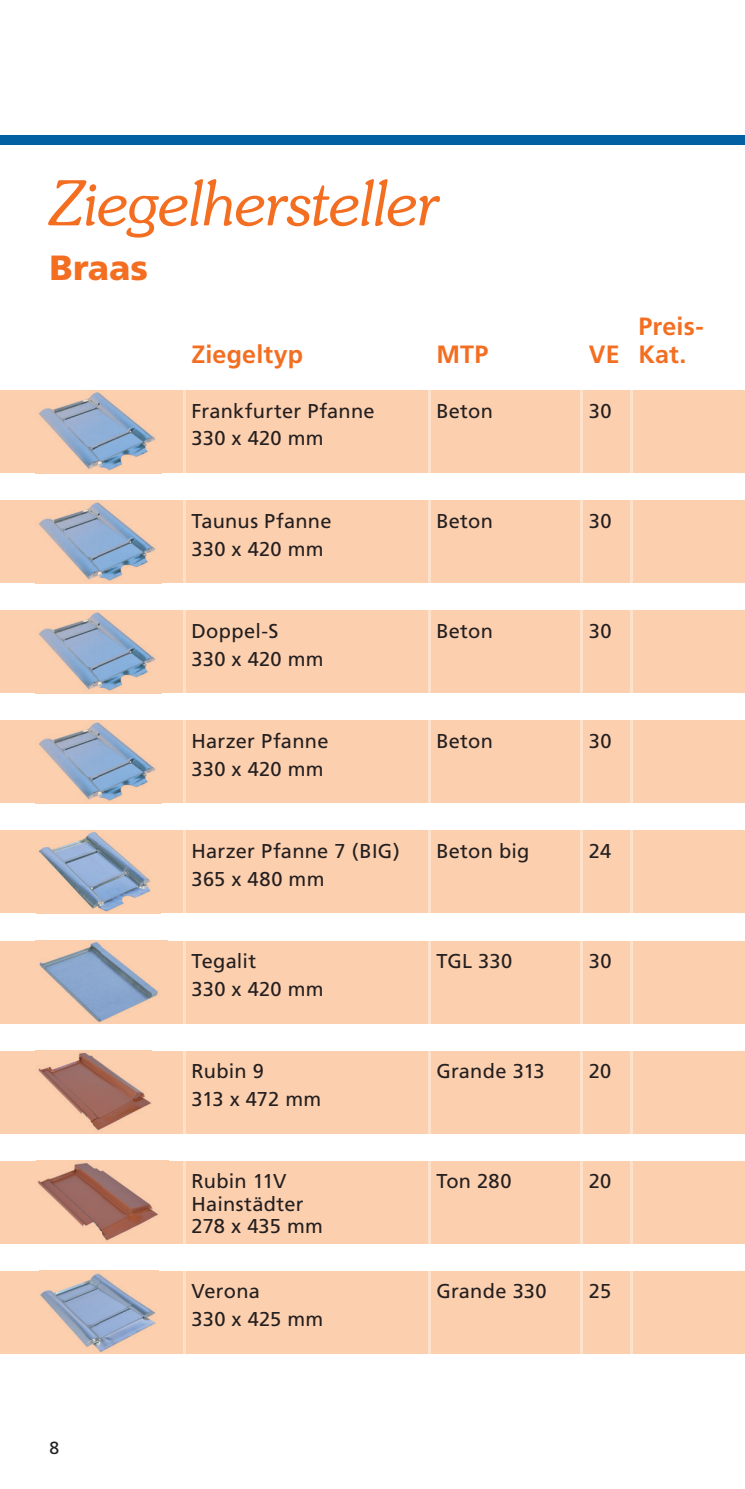
<style>
.page{position:relative;width:745px;height:1489px;background:#fff}
.page>*{position:absolute;margin:0;border:0;box-sizing:border-box;transform-origin:0 0}
.t1{font:italic 300 62.5px "Souvenir IT Cby BT";letter-spacing:-.015em;color:#f36e21}
.t2{font:900 35px "Frutiger";letter-spacing:-.005em;color:#f36e21}
.t3{font:700 25px/27.5px "Frutiger";letter-spacing:.005em;color:#f36e21}
.t4{font:20px/27.5px "Frutiger";letter-spacing:.01em;color:#231f20}
.t5{font:17.5px "Frutiger";color:#231f20}
</style>
<div class="page">
<div style="left:0;top:135px;width:744px;height:10px;background:#0161a2"></div>
<div style="left:0;top:500px;width:744px;height:83px;background:#fccfae"></div>
<div style="left:0;top:610px;width:744px;height:83px;background:#fccfae"></div>
<div style="left:0;top:720px;width:744px;height:83px;background:#fccfae"></div>
<div style="left:0;top:830px;width:744px;height:83px;background:#fccfae"></div>
<div style="left:0;top:940px;width:744px;height:83px;background:#fccfae"></div>
<div style="left:0;top:1050px;width:744px;height:83px;background:#fccfae"></div>
<div style="left:0;top:1160px;width:744px;height:83px;background:#fccfae"></div>
<div style="left:0;top:1270px;width:744px;height:83px;background:#fccfae"></div>
<div style="left:0;top:390px;width:744px;height:83px;background:#fccfae"></div>
<img style="left:37px;top:1163px;width:121px;height:78px">
<img style="left:38px;top:392px;width:118px;height:79px">
<img style="left:38px;top:502px;width:118px;height:79px">
<img style="left:38px;top:612px;width:118px;height:79px">
<img style="left:38px;top:722px;width:118px;height:79px">
<img style="left:39px;top:831px;width:112px;height:81px">
<img style="left:38px;top:1052px;width:113px;height:79px">
<img style="left:40px;top:1273px;width:116px;height:80px">
<img style="left:39px;top:941px;width:119px;height:81px">
<hr style="left:183px;top:500px;width:3px;height:83px;background:#fee1cb">
<hr style="left:183px;top:610px;width:3px;height:83px;background:#fee1cb">
<hr style="left:183px;top:720px;width:3px;height:83px;background:#fee1cb">
<hr style="left:183px;top:830px;width:3px;height:83px;background:#fee1cb">
<hr style="left:183px;top:940px;width:3px;height:83px;background:#fee1cb">
<hr style="left:183px;top:1050px;width:3px;height:83px;background:#fee1cb">
<hr style="left:183px;top:1160px;width:3px;height:83px;background:#fee1cb">
<hr style="left:183px;top:1270px;width:3px;height:83px;background:#fee1cb">
<hr style="left:183px;top:390px;width:3px;height:83px;background:#fee1cb">
<hr style="left:427px;top:500px;width:3px;height:83px;background:#fee1cb">
<hr style="left:427px;top:610px;width:3px;height:83px;background:#fee1cb">
<hr style="left:427px;top:720px;width:3px;height:83px;background:#fee1cb">
<hr style="left:427px;top:830px;width:3px;height:83px;background:#fee1cb">
<hr style="left:427px;top:940px;width:3px;height:83px;background:#fee1cb">
<hr style="left:427px;top:1050px;width:3px;height:83px;background:#fee1cb">
<hr style="left:427px;top:1160px;width:3px;height:83px;background:#fee1cb">
<hr style="left:427px;top:1270px;width:3px;height:83px;background:#fee1cb">
<hr style="left:427px;top:390px;width:3px;height:83px;background:#fee1cb">
<hr style="left:580px;top:500px;width:2px;height:83px;background:#fee1cb">
<hr style="left:580px;top:610px;width:2px;height:83px;background:#fee1cb">
<hr style="left:580px;top:720px;width:2px;height:83px;background:#fee1cb">
<hr style="left:580px;top:830px;width:2px;height:83px;background:#fee1cb">
<hr style="left:580px;top:940px;width:2px;height:83px;background:#fee1cb">
<hr style="left:580px;top:1050px;width:2px;height:83px;background:#fee1cb">
<hr style="left:580px;top:1160px;width:2px;height:83px;background:#fee1cb">
<hr style="left:580px;top:1270px;width:2px;height:83px;background:#fee1cb">
<hr style="left:580px;top:390px;width:2px;height:83px;background:#fee1cb">
<hr style="left:629px;top:500px;width:3px;height:83px;background:#fee1cb">
<hr style="left:629px;top:610px;width:3px;height:83px;background:#fee1cb">
<hr style="left:629px;top:720px;width:3px;height:83px;background:#fee1cb">
<hr style="left:629px;top:830px;width:3px;height:83px;background:#fee1cb">
<hr style="left:629px;top:940px;width:3px;height:83px;background:#fee1cb">
<hr style="left:629px;top:1050px;width:3px;height:83px;background:#fee1cb">
<hr style="left:629px;top:1160px;width:3px;height:83px;background:#fee1cb">
<hr style="left:629px;top:1270px;width:3px;height:83px;background:#fee1cb">
<hr style="left:629px;top:390px;width:3px;height:83px;background:#fee1cb">
<h1 class="t1" style="left:50px;top:165px;width:391px">Ziegelhersteller</h1>
<h2 class="t2" style="left:50px;top:247px;width:100px">Braas</h2>
<p class="t3" style="left:191px;top:340px;width:113px">Ziegeltyp</p>
<p class="t3" style="left:436px;top:340px;width:54px">MTP</p>
<p class="t3" style="left:588px;top:340px;width:32px">VE</p>
<p class="t4" style="left:191px;top:397px;width:184px">Frankfurter Pfanne<br>330 x 420 mm</p>
<p class="t4" style="left:436px;top:397px;width:58px">Beton</p>
<p class="t4" style="left:588px;top:397px;width:24px">30</p>
<p class="t3" style="left:638px;top:313px;width:67px">Preis-<br>Kat.</p>
<p class="t4" style="left:191px;top:507px;width:141px">Taunus Pfanne<br>330 x 420 mm</p>
<p class="t4" style="left:436px;top:507px;width:58px">Beton</p>
<p class="t4" style="left:588px;top:507px;width:24px">30</p>
<p class="t4" style="left:191px;top:617px;width:133px">Doppel-S<br>330 x 420 mm</p>
<p class="t4" style="left:191px;top:727px;width:138px">Harzer Pfanne<br>330 x 420 mm</p>
<p class="t4" style="left:191px;top:837px;width:210px">Harzer Pfanne 7 (BIG)<br>365 x 480 mm</p>
<p class="t4" style="left:436px;top:617px;width:58px">Beton</p>
<p class="t4" style="left:436px;top:727px;width:58px">Beton</p>
<p class="t4" style="left:436px;top:837px;width:95px">Beton big</p>
<p class="t4" style="left:588px;top:617px;width:24px">30</p>
<p class="t4" style="left:588px;top:727px;width:24px">30</p>
<p class="t4" style="left:588px;top:837px;width:24px">24</p>
<p class="t4" style="left:191px;top:947px;width:133px">Tegalit<br>330 x 420 mm</p>
<p class="t4" style="left:436px;top:947px;width:77px">TGL 330</p>
<p class="t4" style="left:588px;top:947px;width:24px">30</p>
<p class="t4" style="left:191px;top:1057px;width:131px">Rubin 9<br>313 x 472 mm</p>
<p class="t4" style="left:436px;top:1057px;width:110px">Grande 313</p>
<p class="t4" style="left:588px;top:1057px;width:24px">20</p>
<p class="t4" style="left:191px;top:1169px;width:133px;line-height:22.5px">Rubin 11V<br>Hainstädter<br>278 x 435 mm</p>
<p class="t4" style="left:191px;top:1277px;width:133px">Verona<br>330 x 425 mm</p>
<p class="t4" style="left:436px;top:1167px;width:77px">Ton 280</p>
<p class="t4" style="left:436px;top:1277px;width:112px">Grande 330</p>
<p class="t4" style="left:588px;top:1167px;width:24px">20</p>
<p class="t4" style="left:588px;top:1277px;width:24px">25</p>
<p class="t5" style="left:50px;top:1437px;width:11px">8</p>
</div>
